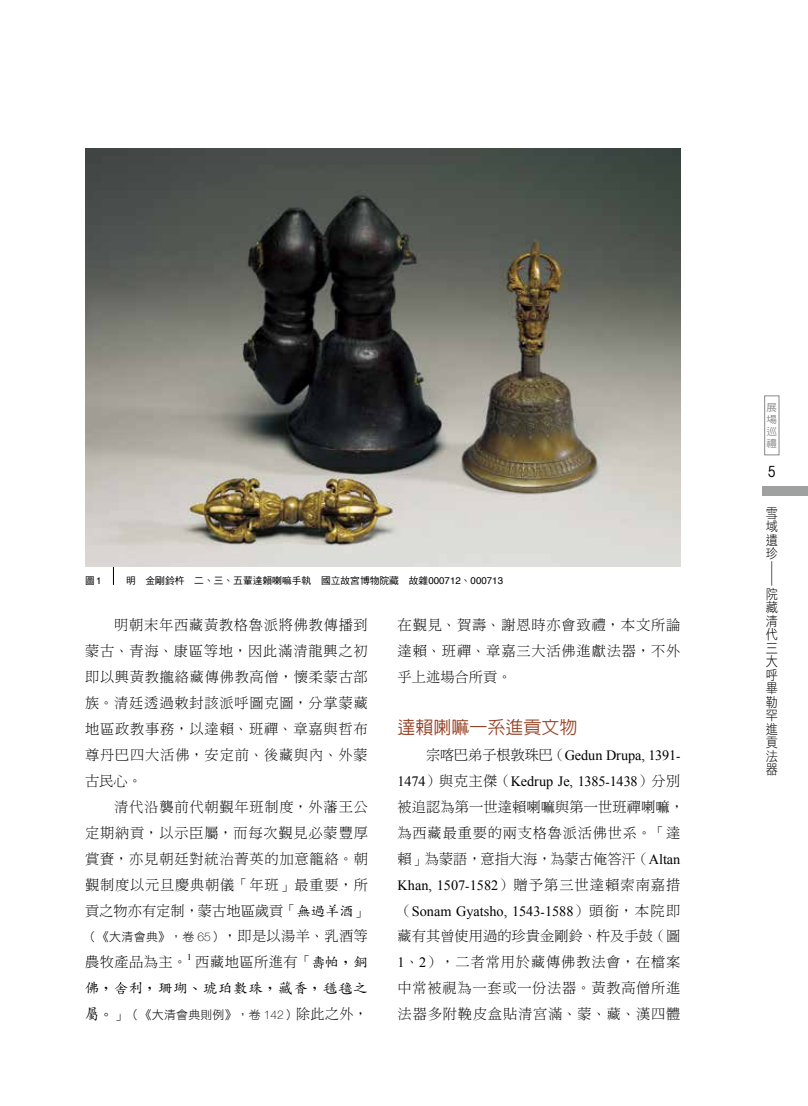
<style>
.page{position:relative;width:808px;height:1106px;background:#fff}
.page>*{position:absolute;margin:0;border:0;box-sizing:border-box;transform-origin:0 0}
.t1{font:500 18px "AR Hei B5";color:#954025}
.t2{font:condensed 15px "ITC Avant Garde Std";color:#000}
.t3{font:14.25px/26px "DF Ming Std W3";letter-spacing:.055em;color:#000;text-align:justify}
.t4{font:14.25px/26px "Times New Roman";color:#000}
.t5{font:14.25px/26px "DF Ming Std W3";letter-spacing:.005em;color:#000}
.t6{font:14.25px "DF Kai Shu Std W5";letter-spacing:.07em;color:#000}
.t7{font:14.25px "DF Ming Std W3";letter-spacing:.035em;color:#000}
.t8{font:13.5px/13.5px "DF Hei Std W3";color:#000;text-align:justify;scale:.9 1}
.t9{font:12.15px "DF Hei Std W3";color:#000;scale:2.22 1}
.t10{font:12px "DF Hei Std W3";letter-spacing:.01em;color:#000}
.t11{font:10.05px/12px "DF Hei Std W5";color:#898989;text-align:justify;scale:1.05 1}
.t12{font:9.75px "DF Hei Std W5";color:#000}
.t13{font:9px "Times New Roman";color:#000}
.s1{font-family:"Helvetica"}
.s2{font-family:"DF Kai Shu Std W5"}
.s3{font-family:"Helvetica Neue";font-weight:100}
.s4{font-family:"DF Ming Std W3";font-size:14.25px}
.s5{font-family:"AR Kai B5";font-weight:500}
.s6{font-family:"DF Kai Shu Std W5";font-size:14.25px}
.s7{font-family:"AR Kai B5";font-weight:500;font-size:14.25px}
.s8{font-family:"DF Ming Std W3"}
.s9{font-family:"P Ming Li U"}
.s10{font-family:"Times New Roman"}
</style>
<div class="page">
<svg style="left:312px;top:955px;width:12px;height:14px"></svg>
<svg style="left:114px;top:982px;width:14px;height:12px"></svg>
<div style="left:762px;top:487px;width:46px;height:9px;background:#9fa0a0"></div>
<div style="left:764px;top:395px;width:15px;height:60px;border:1px solid #898989"></div>
<hr style="left:113px;top:488px;width:1px;height:97px;background:#000">
<img style="left:85px;top:149px;width:595px;height:417px">
<p class="t12" style="left:85px;top:574px;width:18px">圖<span class="s1">1</span></p>
<p class="t12" style="left:126px;top:574px;width:379px">明　金剛鈴杵　二、三、五輩達賴喇嘛手執　國立故宮博物院藏　故雜<span class="s1">000712</span>、<span class="s1">000713</span></p>
<p class="t3" style="left:85px;top:611px;width:284px;text-align:left">　　明朝末年西藏黃教格魯派將佛教傳播到蒙古、青海、康區等地，因此滿清龍興之初即以興黃教攏絡藏傳佛教高僧，懷柔蒙古部族。清廷透過敕封該派呼圖克圖，分掌蒙藏地區政教事務，以達賴、班禪、章嘉與哲布尊丹巴四大活佛，安定前、後藏與內、外蒙古民心。<br>　　清代沿襲前代朝覲年班制度，外藩王公定期納貢，以示臣屬，而每次覲見必蒙豐厚賞賚，亦見朝廷對統治菁英的加意籠絡。朝覲制度以元旦慶典朝儀「年班」最重要，所貢之物亦有定制，蒙古地區歲貢「<span class="s2">無過羊酒</span>」</p>
<p class="t10" style="left:85px;top:930px;width:284px">（《大清會典》，卷 <span class="s3">65</span>）<span class="s4">，即是以湯羊、乳酒等</span></p>
<p class="t3" style="left:85px;top:949px;width:104px">農牧產品為主。</p>
<p class="t13" style="left:187px;top:950px;width:6px">1</p>
<p class="t7" style="left:195px;top:954px;width:174px">西藏地區所進有「 <span class="s2">帕</span><span class="s5">，</span><span class="s2">銅</span></p>
<p class="t6" style="left:85px;top:980px;width:284px">佛<span class="s5">，</span> 利<span class="s5">，</span>珊瑚<span class="s5">、</span>琥珀數珠<span class="s5">，</span>藏香<span class="s5">，</span>氆氌之</p>
<p class="t10" style="left:85px;top:1008px;width:284px"><span class="s6">屬</span><span class="s7">。</span><span class="s4">」</span>（《大清會典則例》，卷 <span class="s3">142</span>）<span class="s4">除此之外，</span></p>
<p class="t3" style="left:398px;top:611px;width:284px">在覲見、賀壽、謝恩時亦會致禮，本文所論達賴、班禪、章嘉三大活佛進獻法器，不外乎上述場合所貢。</p>
<p class="t1" style="left:398px;top:718px;width:181px">達賴喇嘛一系進貢文物</p>
<p class="t4" style="left:397px;top:741px;width:284px"><span class="s8">　　宗喀巴弟子根敦珠巴（</span>Gedun Drupa, 1391<span class="s9">-<br></span>1474<span class="s8">）與克主傑（</span>Kedrup Je, 1385<span class="s9">-</span>1438<span class="s8">）分別</span></p>
<p class="t5" style="left:398px;top:793px;width:288px">被追認為第一世達賴喇嘛與第一世班禪喇嘛，為西藏最重要的兩支格魯派活佛世系。「達賴」為蒙語，意指大海，為蒙古俺答汗（<span class="s10">Altan</span></p>
<p class="t4" style="left:398px;top:871px;width:284px">Khan, 1507<span class="s9">-</span>1582<span class="s8">）贈予第三世達賴索南嘉措（</span>Sonam Gyatsho, 1543<span class="s9">-</span>1588<span class="s8">）頭銜，本院即</span></p>
<p class="t3" style="left:398px;top:923px;width:284px">藏有其曾使用過的珍貴金剛鈴、杵及手鼓（圖<span class="s10">1</span>、<span class="s10">2</span>），二者常用於藏傳佛教法會，在檔案中常被視為一套或一份法器。黃教高僧所進法器多附鞔皮盒貼清宮滿、蒙、藏、漢四體</p>
<p class="t11" style="left:766px;top:401px;width:11px">展場巡禮</p>
<p class="t2" style="left:768px;top:463px;width:9px">5</p>
<p class="t8" style="left:766px;top:506px;width:14px">雪域遺珍</p>
<p class="t9" style="left:778px;top:560px;width:14px;rotate:90deg">—</p>
<p class="t8" style="left:766px;top:587px;width:15px">院藏清代三大呼畢勒罕進貢法器</p>
</div>
